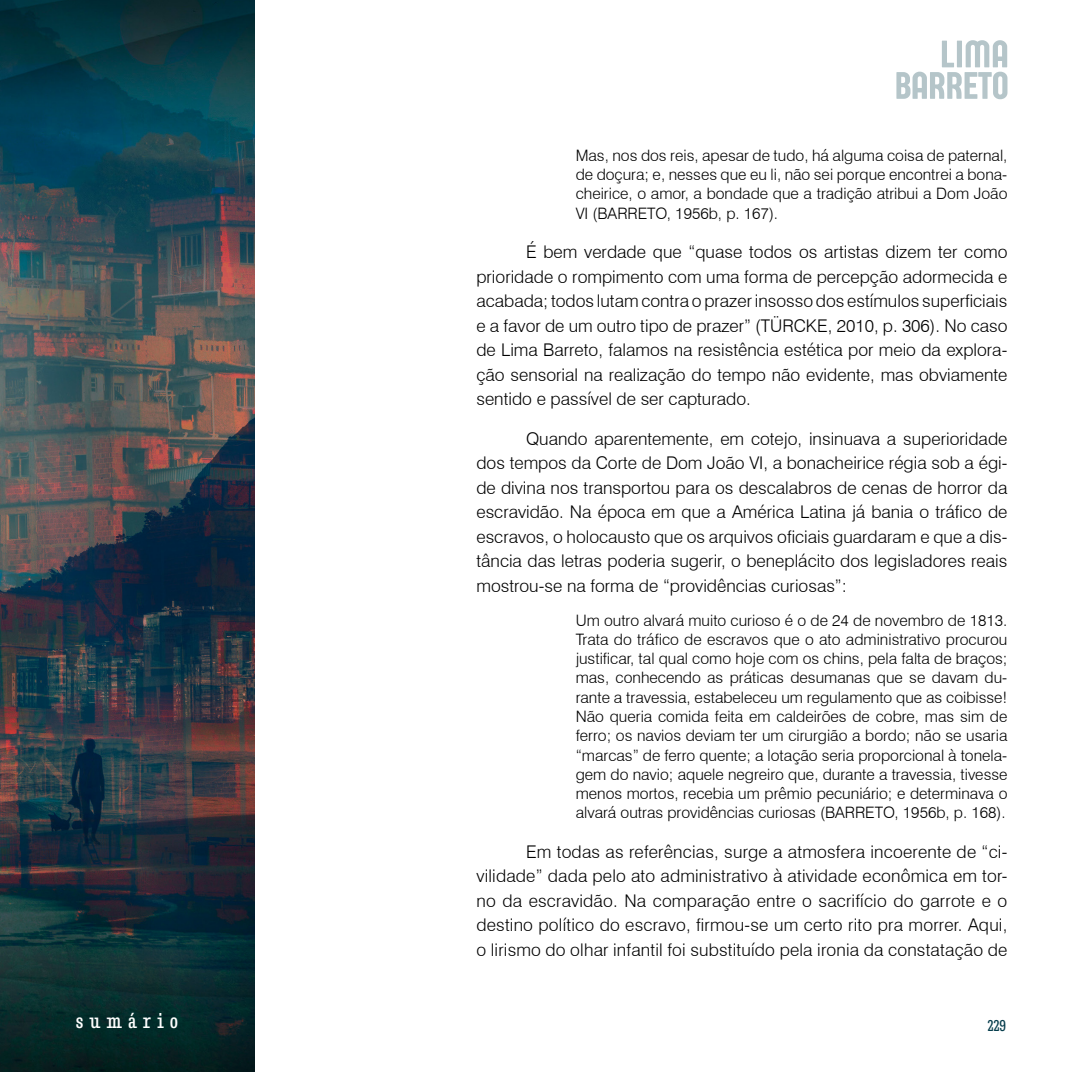
<style>
.page{position:relative;width:1072px;height:1072px;background:#fff}
.page>*{position:absolute;margin:0;border:0;box-sizing:border-box;transform-origin:0 0}
.t1{font:condensed 19.25px "Belarius Poster";letter-spacing:.325em;color:#fff}
.t2{font:300 17.5px/24.5px "Swiss 721 BT";color:#000;text-align:justify}
.t3{font:300 15.75px/19.2px "Swiss 721 BT";color:#000;text-align:justify}
.t4{font:condensed 14px "Belarius Poster";color:#073e4d}
</style>
<div class="page">
<img style="left:0;top:0;width:254px;height:1071px">
<svg style="left:896px;top:40px;width:111px;height:59px"></svg>
<p class="t3" style="left:575px;top:145px;width:433px">Mas, nos dos reis, apesar de tudo, há alguma coisa de paternal, de doçura; e, nesses que eu li, não sei porque encontrei a bona&shy;cheirice, o amor, a bondade que a tradição atribui a Dom João VI (BARRETO, 1956b, p. 167).</p>
<p class="t2" style="left:476px;top:239px;width:532px;text-indent:50px">É bem verdade que “quase todos os artistas dizem ter como prioridade o rompimento com uma forma de percepção adormecida e acabada; todos lutam contra o prazer insosso dos estímulos superficiais e a favor de um outro tipo de prazer” (TÜRCKE, 2010, p. 306). No caso de Lima Barreto, falamos na resistência estética por meio da explora&shy;ção sensorial na realização do tempo não evidente, mas obviamente sentido e passível de ser capturado.</p>
<p class="t2" style="left:476px;top:426px;width:532px;text-indent:50px">Quando aparentemente, em cotejo, insinuava a superioridade dos tempos da Corte de Dom João VI, a bonacheirice régia sob a égi&shy;de divina nos transportou para os descalabros de cenas de horror da escravidão. Na época em que a América Latina já bania o tráfico de escravos, o holocausto que os arquivos oficiais guardaram e que a dis&shy;tância das letras poderia sugerir, o beneplácito dos legisladores reais mostrou-se na forma de “providências curiosas”:</p>
<p class="t3" style="left:575px;top:610px;width:433px">Um outro alvará muito curioso é o de 24 de novembro de 1813.<br>Trata do tráfico de escravos que o ato administrativo procurou justificar, tal qual como hoje com os chins, pela falta de braços; mas, conhecendo as práticas desumanas que se davam du&shy;rante a travessia, estabeleceu um regulamento que as coibisse!<br>Não queria comida feita em caldeirões de cobre, mas sim de ferro; os navios deviam ter um cirurgião a bordo; não se usaria “marcas” de ferro quente; a lotação seria proporcional à tonela&shy;gem do navio; aquele negreiro que, durante a travessia, tivesse menos mortos, recebia um prêmio pecuniário; e determinava o alvará outras providências curiosas (BARRETO, 1956b, p. 168).</p>
<p class="t2" style="left:476px;top:839px;width:532px;text-indent:50px">Em todas as referências, surge a atmosfera incoerente de “ci&shy;vilidade” dada pelo ato administrativo à atividade econômica em tor&shy;no da escravidão. Na comparação entre o sacrifício do garrote e o destino político do escravo, firmou-se um certo rito pra morrer. Aqui, o lirismo do olhar infantil foi substituído pela ironia da constatação de</p>
<p class="t1" style="left:76px;top:1008px;width:104px">sumário</p>
<p class="t4" style="left:987px;top:1016px;width:20px">229</p>
</div>
